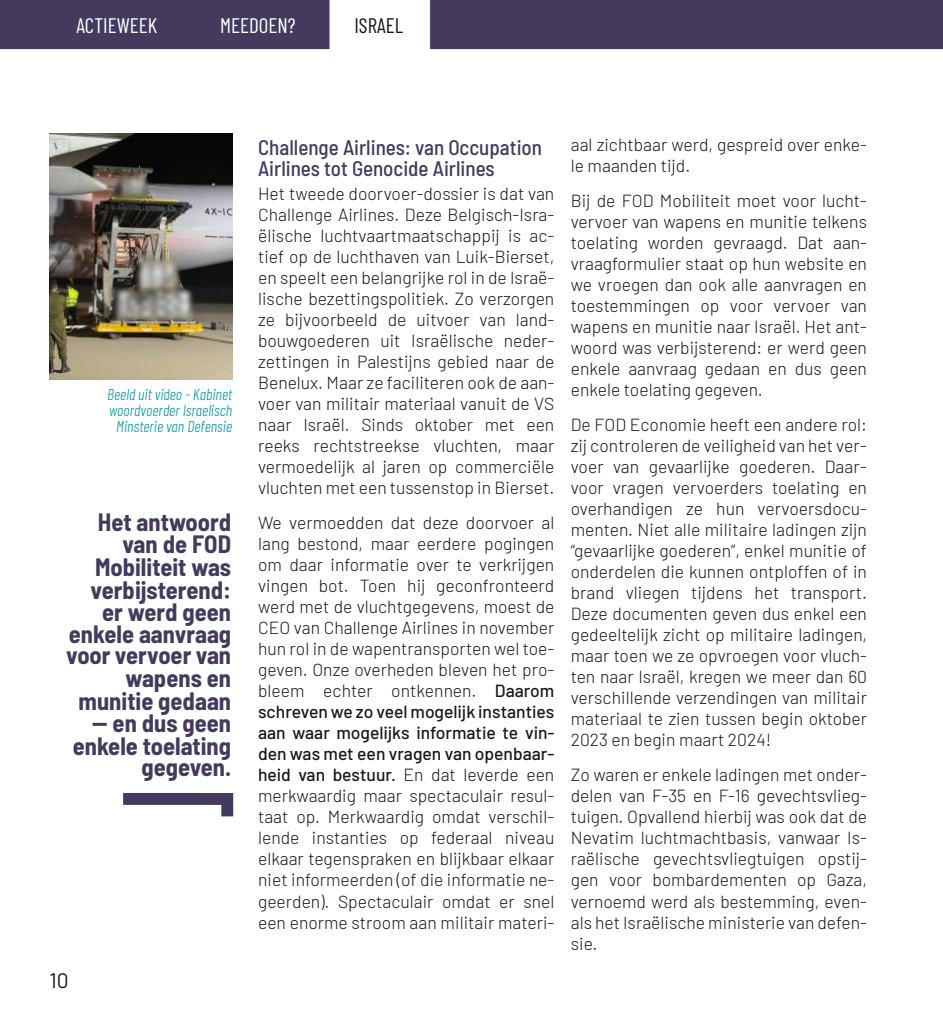
<style>
.page{position:relative;width:943px;height:1017px;background:#fff}
.page>*{position:absolute;margin:0;border:0;box-sizing:border-box;transform-origin:0 0}
.t1{font:700 semi-condensed 24.5px/22.2px "Barlow";color:#433a5e;text-align:right}
.t2{font:500 semi-condensed 21px/21px "Barlow";color:#433a5e}
.t3{font:21px "Barlow Condensed";color:#fff}
.t4{font:21px "Barlow Condensed";color:#181715}
.t5{font:21px "Barlow";color:#181715}
.t6{font:300 17.5px/21px "Barlow";color:#181715;text-align:justify}
.t7{font:italic 300 15.75px/15.8px "Barlow Condensed";color:#00939e;text-align:center}
.s1{font-weight:500}
</style>
<div class="page">
<div style="left:429px;top:0;width:514px;height:50px;background:#433a5e"></div>
<div style="left:0;top:0;width:330px;height:50px;background:#433a5e"></div>
<img style="left:50px;top:134px;width:183px;height:245px">
<svg style="left:123px;top:793px;width:111px;height:24px"></svg>
<p class="t3" style="left:76px;top:12px;width:82px">ACTIEWEEK</p>
<p class="t3" style="left:220px;top:12px;width:77px">MEEDOEN?</p>
<p class="t4" style="left:354px;top:12px;width:50px">ISRAEL</p>
<p class="t7" style="left:107px;top:386px;width:126px">Beeld uit video - Kabinet woordvoerder Israelisch<br>Minsterie van Defensie</p>
<h1 class="t1" style="left:66px;top:510px;width:166px">Het antwoord van de FOD<br>Mobiliteit was verbijsterend: er werd geen enkele aanvraag voor vervoer van wapens en munitie gedaan -- en dus geen enkele toelating gegeven.</h1>
<p class="t5" style="left:50px;top:967px;width:21px">10</p>
<p class="t2" style="left:258px;top:136px;width:285px">Challenge Airlines: van Occupation<br>Airlines tot Genocide Airlines</p>
<p class="t6" style="left:258px;top:183px;width:298px">Het tweede doorvoer-dossier is dat van Challenge Airlines. Deze Belgisch-Isra‐ ëlische luchtvaartmaatschappij is ac‐ tief op de luchthaven van Luik-Bierset, en speelt een belangrijke rol in de Israë‐ lische bezettingspolitiek. Zo verzorgen ze bijvoorbeeld de uitvoer van land‐ bouwgoederen uit Israëlische neder‐ zettingen in Palestijns gebied naar de Benelux. Maar ze faciliteren ook de aan‐ voer van militair materiaal vanuit de VS naar Israël. Sinds oktober met een reeks rechtstreekse vluchten, maar vermoedelijk al jaren op commerciële vluchten met een tussenstop in Bierset.</p>
<p class="t6" style="left:258px;top:512px;width:298px">We vermoedden dat deze doorvoer al lang bestond, maar eerdere pogingen om daar informatie over te verkrijgen vingen bot. Toen hij geconfronteerd werd met de vluchtgegevens, moest de CEO van Challenge Airlines in november hun rol in de wapentransporten wel toe‐ geven. Onze overheden bleven het pro‐ bleem echter ontkennen. <span class="s1">Daarom schreven we zo veel mogelijk instanties aan waar mogelijks informatie te vin‐ den was met een vragen van openbaar‐ heid van bestuur.</span> En dat leverde een merkwaardig maar spectaculair resul‐ taat op. Merkwaardig omdat verschil‐ lende instanties op federaal niveau elkaar tegenspraken en blijkbaar elkaar niet informeerden (of die informatie ne‐ geerden). Spectaculair omdat er snel een enorme stroom aan militair materi‐</p>
<p class="t6" style="left:570px;top:134px;width:298px">aal zichtbaar werd, gespreid over enke‐ le maanden tijd.</p>
<p class="t6" style="left:570px;top:190px;width:298px">Bij de FOD Mobiliteit moet voor lucht‐ vervoer van wapens en munitie telkens toelating worden gevraagd. Dat aan‐ vraagformulier staat op hun website en we vroegen dan ook alle aanvragen en toestemmingen op voor vervoer van wapens en munitie naar Israël. Het ant‐ woord was verbijsterend: er werd geen enkele aanvraag gedaan en dus geen enkele toelating gegeven.</p>
<p class="t6" style="left:570px;top:414px;width:298px">De FOD Economie heeft een andere rol: zij controleren de veiligheid van het ver‐ voer van gevaarlijke goederen. Daar‐ voor vragen vervoerders toelating en overhandigen ze hun vervoersdocu‐ menten. Niet alle militaire ladingen zijn “gevaarlijke goederen”, enkel munitie of onderdelen die kunnen ontploffen of in brand vliegen tijdens het transport.<br>Deze documenten geven dus enkel een gedeeltelijk zicht op militaire ladingen, maar toen we ze opvroegen voor vluch‐ ten naar Israël, kregen we meer dan 60 verschillende verzendingen van militair materiaal te zien tussen begin oktober 2023 en begin maart 2024!</p>
<p class="t6" style="left:570px;top:764px;width:298px">Zo waren er enkele ladingen met onder‐ delen van F-35 en F-16 gevechtsvlieg‐ tuigen. Opvallend hierbij was ook dat de Nevatim luchtmachtbasis, vanwaar Is‐ raëlische gevechtsvliegtuigen opstij‐ gen voor bombardementen op Gaza, vernoemd werd als bestemming, even‐ als het Israëlische ministerie van defen‐ sie.</p>
</div>
